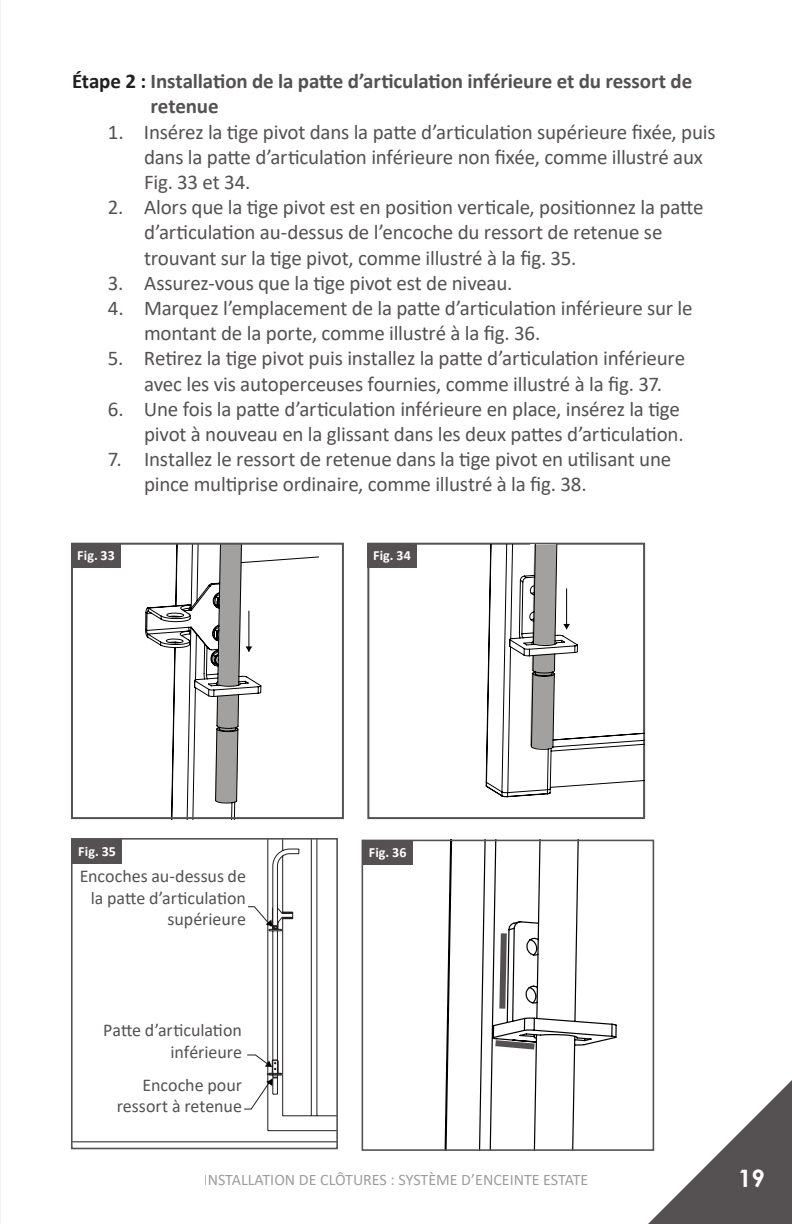
<style>
.page{position:relative;width:792px;height:1224px;background:#fff}
.page>*{position:absolute;margin:0;border:0;box-sizing:border-box;transform-origin:0 0}
.t1{font:700 24px "Century Gothic";color:#fff}
.t2{font:21px/25.2px "Calibri";letter-spacing:-.01em;color:#555152}
.t3{font:700 21px/25.2px "Calibri";letter-spacing:-.005em;color:#555152}
.t4{font:18px/21.6px "Calibri";letter-spacing:-.005em;color:#555152;text-align:right}
.t5{font:16px "Calibri";color:#3a393a}
.t6{font:700 14px "Calibri";letter-spacing:.005em;color:#fff}
.s1{color:#231f20}
</style>
<div class="page">
<svg style="left:648px;top:1080px;width:144px;height:144px"></svg>
<hr style="left:0;top:0;width:1px;height:1224px;background:#231f20">
<svg style="left:145px;top:546px;width:174px;height:270px"></svg>
<hr style="left:248px;top:611px;width:1px;height:41px;background:#000">
<svg style="left:246px;top:646px;width:6px;height:6px"></svg>
<div style="left:71px;top:543px;width:273px;height:276px;border:2px solid #555152"></div>
<div style="left:71px;top:543px;width:50px;height:25px;background:#555152"></div>
<div style="left:367px;top:543px;width:278px;height:276px;border:2px solid #555152"></div>
<div style="left:367px;top:543px;width:50px;height:25px;background:#555152"></div>
<svg style="left:475px;top:544px;width:169px;height:253px"></svg>
<hr style="left:566px;top:588px;width:1px;height:41px;background:#000">
<svg style="left:563px;top:624px;width:7px;height:5px"></svg>
<svg style="left:74px;top:841px;width:261px;height:301px"></svg>
<div style="left:71px;top:838px;width:267px;height:311px;border:2px solid #555152"></div>
<svg style="left:444px;top:843px;width:173px;height:305px"></svg>
<div style="left:72px;top:839px;width:50px;height:25px;background:#555152"></div>
<svg style="left:244px;top:906px;width:38px;height:204px"></svg>
<div style="left:362px;top:840px;width:292px;height:311px;border:2px solid #555152"></div>
<div style="left:363px;top:840px;width:49px;height:25px;background:#555152"></div>
<svg style="left:496px;top:927px;width:14px;height:84px"></svg>
<svg style="left:489px;top:1037px;width:49px;height:16px"></svg>
<p class="t3" style="left:151px;top:68px;width:543px;text-indent:-79px"><span class="s1">Étape 2 :</span> Installation de la patte d’articulation inférieure et du ressort de retenue</p>
<p class="t2" style="left:144px;top:118px;width:573px;text-indent:-36px">1. Insérez la tige pivot dans la patte d’articulation supérieure fixée, puis dans la patte d’articulation inférieure non fixée, comme illustré aux<br>Fig. 33 et 34.</p>
<p class="t2" style="left:144px;top:194px;width:561px;text-indent:-36px">2. Alors que la tige pivot est en position verticale, positionnez la patte d’articulation au-dessus de l’encoche du ressort de retenue se trouvant sur la tige pivot, comme illustré à la fig. 35.</p>
<p class="t2" style="left:108px;top:270px;width:406px">3. Assurez-vous que la tige pivot est de niveau.</p>
<p class="t2" style="left:144px;top:295px;width:550px;text-indent:-36px">4. Marquez l’emplacement de la patte d’articulation inférieure sur le montant de la porte, comme illustré à la fig. 36.</p>
<p class="t2" style="left:144px;top:345px;width:543px;text-indent:-36px">5. Retirez la tige pivot puis installez la patte d’articulation inférieure avec les vis autoperceuses fournies, comme illustré à la fig. 37.</p>
<p class="t2" style="left:108px;top:396px;width:577px;text-align:right">6. Une fois la patte d’articulation inférieure en place, insérez la tige pivot à nouveau en la glissant dans les deux pattes d’articulation.</p>
<p class="t2" style="left:144px;top:446px;width:529px;text-indent:-36px">7. Installez le ressort de retenue dans la tige pivot en utilisant une pince multiprise ordinaire, comme illustré à la fig. 38.</p>
<p class="t6" style="left:77px;top:546px;width:39px">Fig. 33</p>
<p class="t6" style="left:373px;top:546px;width:39px">Fig. 34</p>
<p class="t6" style="left:78px;top:841px;width:39px">Fig. 35</p>
<p class="t4" style="left:80px;top:865px;width:168px">Encoches au-dessus de la patte d’articulation supérieure</p>
<p class="t4" style="left:103px;top:1019px;width:140px">Patte d’articulation inférieure</p>
<p class="t4" style="left:117px;top:1073px;width:127px">Encoche pour ressort à retenue</p>
<p class="t6" style="left:369px;top:843px;width:39px">Fig. 36</p>
<p class="t5" style="left:204px;top:1168px;width:386px">INSTALLATION DE CLÔTURES : SYSTÈME D’ENCEINTE ESTATE</p>
<p class="t1" style="left:738px;top:1160px;width:28px">19</p>
</div>
